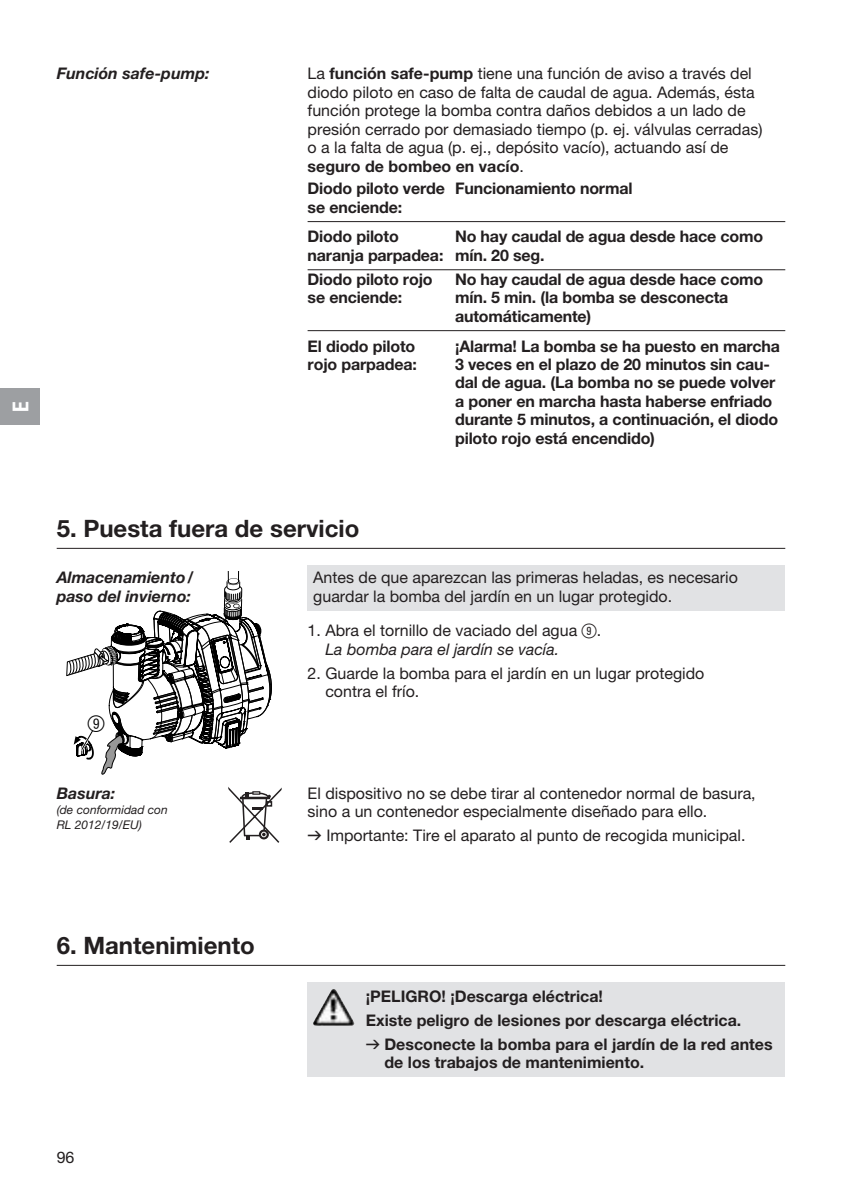
<style>
.page{position:relative;width:842px;height:1191px;background:#fff}
.page>*{position:absolute;margin:0;border:0;box-sizing:border-box;transform-origin:0 0}
.t1{font:700 24px "GARDENA Pro";color:#231f20}
.t2{font:22px "Ziffern";color:#000}
.t3{font:22px "GARDENA Pro Bo Cond";color:#fff}
.t4{font:16px/18.4px "GARDENA Pro";color:#231f20}
.t5{font:700 16px/18.4px "GARDENA Pro";letter-spacing:-.01em;color:#231f20}
.t6{font:italic 700 16px/18.4px "GARDENA Pro";color:#231f20}
.t7{font:italic 12px/15px "GARDENA Pro";color:#231f20}
.s1{font-weight:700}
.s2{font-family:"Ziffernim Kreisund Quadrat BQ";font-size:20px}
.s3{font-style:italic}
.s4{font-family:"Formdruck"}
.s5{font-family:"Formdruck";font-weight:400}
</style>
<div class="page">
<hr style="left:308px;top:221px;width:477px;height:1px;background:#231f20">
<hr style="left:308px;top:269px;width:477px;height:1px;background:#231f20">
<hr style="left:308px;top:330px;width:477px;height:1px;background:#231f20">
<div style="left:308px;top:565px;width:477px;height:45px;background:#e1e2e4"></div>
<hr style="left:57px;top:548px;width:728px;height:1px;background:#231f20">
<svg style="left:66px;top:572px;width:206px;height:203px"></svg>
<svg style="left:228px;top:787px;width:54px;height:56px"></svg>
<div style="left:308px;top:982px;width:477px;height:94px;background:#e1e2e4"></div>
<hr style="left:57px;top:965px;width:728px;height:1px;background:#231f20">
<img style="left:313px;top:989px;width:38px;height:36px">
<div style="left:0;top:388px;width:40px;height:37px;background:#9d9fa2"></div>
<h2 class="t3" style="left:7px;top:412px;width:12px;rotate:-90deg">E</h2>
<p class="t6" style="left:57px;top:64px;width:154px">Función safe-pump:</p>
<p class="t4" style="left:308px;top:64px;width:456px">La <span class="s1">función safe-pump</span> tiene una función de aviso a través del diodo piloto en caso de falta de caudal de agua. Además, ésta función protege la bomba contra daños debidos a un lado de presión cerrado por demasiado tiempo (p. ej. válvulas cerradas) o a la falta de agua (p. ej., depósito vacío), actuando así de <span class="s1">seguro de bombeo en vacío</span>.</p>
<p class="t5" style="left:308px;top:179px;width:326px">Diodo piloto verde Funcionamiento normal se enciende:</p>
<p class="t5" style="left:308px;top:227px;width:93px">Diodo piloto</p>
<p class="t5" style="left:308px;top:227px;width:457px;text-indent:147px">No hay caudal de agua desde hace como naranja parpadea: mín. 20 seg.</p>
<p class="t5" style="left:308px;top:270px;width:127px">Diodo piloto rojo</p>
<p class="t5" style="left:455px;top:270px;width:310px">No hay caudal de agua desde hace como</p>
<p class="t5" style="left:308px;top:288px;width:96px">se enciende:</p>
<p class="t5" style="left:455px;top:288px;width:275px">mín. 5 min. (la bomba se desconecta automáticamente)</p>
<p class="t5" style="left:308px;top:336px;width:109px">El diodo piloto</p>
<p class="t5" style="left:455px;top:336px;width:326px">¡Alarma! La bomba se ha puesto en marcha</p>
<p class="t5" style="left:308px;top:355px;width:111px">rojo parpadea:</p>
<p class="t5" style="left:455px;top:355px;width:325px">3 veces en el plazo de 20 minutos sin cau&shy;dal de agua. (La bomba no se puede volver a poner en marcha hasta haberse enfriado durante 5 minutos, a continuación, el diodo piloto rojo está encendido)</p>
<h1 class="t1" style="left:57px;top:513px;width:304px">5. Puesta fuera de servicio</h1>
<p class="t6" style="left:57px;top:568px;width:139px">Almacenamiento/ paso del invierno:</p>
<p class="t4" style="left:313px;top:568px;width:426px">Antes de que aparezcan las primeras heladas, es necesario guardar la bomba del jardín en un lugar protegido.</p>
<p class="t4" style="left:325px;top:621px;width:277px;text-indent:-18px">1. Abra el tornillo de vaciado del agua <span class="s2">9</span>.<br><span class="s3">La bomba para el jardín se vacía.</span></p>
<p class="t4" style="left:325px;top:663px;width:381px;text-indent:-18px">2. Guarde la bomba para el jardín en un lugar protegido contra el frío.</p>
<h2 class="t2" style="left:88px;top:711px;width:19px">9</h2>
<p class="t6" style="left:57px;top:783px;width:60px">Basura:</p>
<p class="t7" style="left:57px;top:801px;width:113px">(de conformidad con<br>RL 2012/19/EU)</p>
<p class="t4" style="left:308px;top:783px;width:450px">El dispositivo no se debe tirar al contenedor normal de basura, sino a un contenedor especialmente diseñado para ello.</p>
<p class="t4" style="left:308px;top:826px;width:439px"><span class="s4">v</span> Importante: Tire el aparato al punto de recogida municipal.</p>
<h1 class="t1" style="left:57px;top:930px;width:200px">6. Mantenimiento</h1>
<p class="t4" style="left:57px;top:1147px;width:19px">96</p>
<p class="t5" style="left:366px;top:983px;width:408px;line-height:24px">¡PELIGRO! ¡Descarga eléctrica!<br>Existe peligro de lesiones por descarga eléctrica.<br><span class="s5">v</span> Desconecte la bomba para el jardín de la red antes</p>
<p class="t5" style="left:384px;top:1053px;width:261px">de los trabajos de mantenimiento.</p>
</div>
